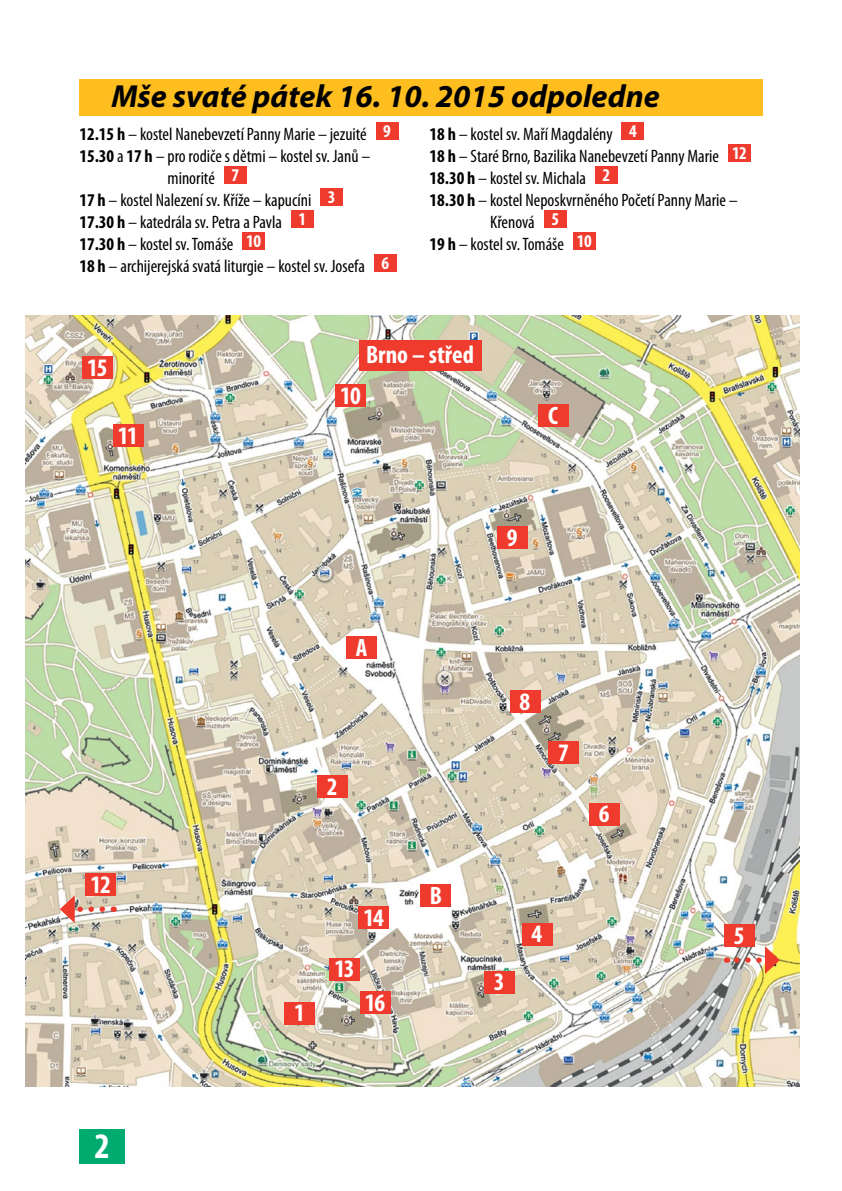
<style>
.page{position:relative;width:842px;height:1191px;background:#fff}
.page>*{position:absolute;margin:0;border:0;box-sizing:border-box;transform-origin:0 0}
.t1{font:700 condensed 36px "Myriad Pro";color:#fff}
.t2{font:italic 700 32px "Myriad Pro";color:#000}
.t3{font:700 condensed 25.2px "Myriad Pro";letter-spacing:-.02em;color:#fff}
.t4{font:700 condensed 25.2px "Myriad Pro";color:#fff}
.t5{font:condensed 18px "Myriad Pro";color:#000}
.s1{font-weight:700}
.s2{font-weight:700;color:#fff}
</style>
<div class="page">
<div style="left:79px;top:79px;width:684px;height:37px;background:#febe1f"></div>
<div style="left:376px;top:123px;width:22px;height:17px;background:#ef3b2d"></div>
<div style="left:224px;top:167px;width:23px;height:17px;background:#ef3b2d"></div>
<div style="left:320px;top:189px;width:23px;height:17px;background:#ef3b2d"></div>
<div style="left:291px;top:211px;width:23px;height:17px;background:#ef3b2d"></div>
<div style="left:242px;top:233px;width:23px;height:17px;background:#ef3b2d"></div>
<div style="left:374px;top:255px;width:23px;height:17px;background:#ef3b2d"></div>
<div style="left:621px;top:123px;width:23px;height:17px;background:#ef3b2d"></div>
<div style="left:728px;top:145px;width:23px;height:17px;background:#ef3b2d"></div>
<div style="left:595px;top:167px;width:23px;height:17px;background:#ef3b2d"></div>
<div style="left:544px;top:211px;width:22px;height:17px;background:#ef3b2d"></div>
<div style="left:573px;top:233px;width:23px;height:17px;background:#ef3b2d"></div>
<div style="left:79px;top:1129px;width:46px;height:34px;background:#00ab70"></div>
<img style="left:26px;top:316px;width:773px;height:770px">
<div style="left:359px;top:340px;width:122px;height:30px;background:#ef3b2d"></div>
<svg style="left:60px;top:895px;width:42px;height:28px"></svg>
<svg style="left:726px;top:957px;width:33px;height:5px"></svg>
<svg style="left:765px;top:946px;width:15px;height:28px"></svg>
<div style="left:113px;top:424px;width:30px;height:23px;background:#ef3b2d"></div>
<div style="left:82px;top:356px;width:31px;height:23px;background:#ef3b2d"></div>
<div style="left:335px;top:384px;width:31px;height:23px;background:#ef3b2d"></div>
<div style="left:497px;top:526px;width:30px;height:23px;background:#ef3b2d"></div>
<div style="left:346px;top:636px;width:31px;height:23px;background:#ef3b2d"></div>
<div style="left:538px;top:404px;width:30px;height:23px;background:#ef3b2d"></div>
<div style="left:317px;top:775px;width:30px;height:23px;background:#ef3b2d"></div>
<div style="left:420px;top:884px;width:31px;height:23px;background:#ef3b2d"></div>
<div style="left:548px;top:741px;width:31px;height:23px;background:#ef3b2d"></div>
<div style="left:510px;top:690px;width:30px;height:23px;background:#ef3b2d"></div>
<div style="left:589px;top:802px;width:30px;height:23px;background:#ef3b2d"></div>
<div style="left:484px;top:970px;width:31px;height:23px;background:#ef3b2d"></div>
<div style="left:284px;top:1001px;width:31px;height:23px;background:#ef3b2d"></div>
<div style="left:360px;top:991px;width:30px;height:23px;background:#ef3b2d"></div>
<div style="left:358px;top:906px;width:31px;height:23px;background:#ef3b2d"></div>
<div style="left:329px;top:957px;width:31px;height:23px;background:#ef3b2d"></div>
<div style="left:522px;top:922px;width:30px;height:23px;background:#ef3b2d"></div>
<div style="left:85px;top:873px;width:31px;height:23px;background:#ef3b2d"></div>
<div style="left:724px;top:924px;width:30px;height:22px;background:#ef3b2d"></div>
<h2 class="t2" style="left:111px;top:75px;width:550px">Mše svaté pátek 16. 10. 2015 odpoledne</h2>
<p class="t5" style="left:79px;top:123px;width:313px"><span class="s1">12.15 h</span> – kostel Nanebevzetí Panny Marie – jezuité <span class="s2">9</span></p>
<p class="t5" style="left:79px;top:145px;width:293px"><span class="s1">15.30</span> a <span class="s1">17 h</span> – pro rodiče s dětmi – kostel sv. Janů –</p>
<p class="t5" style="left:168px;top:167px;width:73px">minorité <span class="s2">7</span></p>
<p class="t5" style="left:79px;top:189px;width:258px"><span class="s1">17 h</span> – kostel Nalezení sv. Kříže – kapucíni <span class="s2">3</span></p>
<p class="t5" style="left:79px;top:211px;width:228px"><span class="s1">17.30 h</span> – katedrála sv. Petra a Pavla <span class="s2">1</span></p>
<p class="t5" style="left:79px;top:233px;width:183px"><span class="s1">17.30 h</span> – kostel sv. Tomáše <span class="s2">10</span></p>
<p class="t5" style="left:79px;top:255px;width:311px"><span class="s1">18 h</span> – archijerejská svatá liturgie – kostel sv. Josefa <span class="s2">6</span></p>
<p class="t5" style="left:429px;top:123px;width:209px"><span class="s1">18 h</span> – kostel sv. Maří Magdalény <span class="s2">4</span></p>
<p class="t5" style="left:429px;top:145px;width:319px"><span class="s1">18 h</span> – Staré Brno, Bazilika Nanebevzetí Panny Marie <span class="s2">12</span></p>
<p class="t5" style="left:429px;top:167px;width:182px"><span class="s1">18.30 h</span> – kostel sv. Michala <span class="s2">2</span></p>
<p class="t5" style="left:429px;top:189px;width:310px"><span class="s1">18.30 h</span> – kostel Neposkvrněného Početí Panny Marie –</p>
<p class="t5" style="left:490px;top:211px;width:70px">Křenová <span class="s2">5</span></p>
<p class="t5" style="left:429px;top:233px;width:164px"><span class="s1">19 h</span> – kostel sv. Tomáše <span class="s2">10</span></p>
<h3 class="t3" style="left:87px;top:352px;width:22px">15</h3>
<h3 class="t3" style="left:118px;top:419px;width:22px">11</h3>
<h3 class="t3" style="left:90px;top:868px;width:22px">12</h3>
<h1 class="t1" style="left:94px;top:1123px;width:17px">2</h1>
<h3 class="t4" style="left:366px;top:339px;width:109px">Brno – střed</h3>
<h3 class="t3" style="left:340px;top:379px;width:22px">10</h3>
<h3 class="t3" style="left:548px;top:400px;width:11px">C</h3>
<h3 class="t3" style="left:356px;top:632px;width:13px">A</h3>
<h3 class="t3" style="left:327px;top:770px;width:12px">2</h3>
<h3 class="t3" style="left:294px;top:997px;width:12px">1</h3>
<h3 class="t3" style="left:363px;top:901px;width:22px">14</h3>
<h3 class="t3" style="left:334px;top:953px;width:22px">13</h3>
<h3 class="t3" style="left:365px;top:986px;width:22px">16</h3>
<h3 class="t3" style="left:430px;top:880px;width:14px">B</h3>
<h3 class="t3" style="left:507px;top:522px;width:12px">9</h3>
<h3 class="t3" style="left:520px;top:686px;width:12px">8</h3>
<h3 class="t3" style="left:558px;top:737px;width:12px">7</h3>
<h3 class="t3" style="left:599px;top:798px;width:12px">6</h3>
<h3 class="t3" style="left:494px;top:966px;width:12px">3</h3>
<h3 class="t3" style="left:532px;top:918px;width:12px">4</h3>
<h3 class="t3" style="left:734px;top:919px;width:12px">5</h3>
</div>
